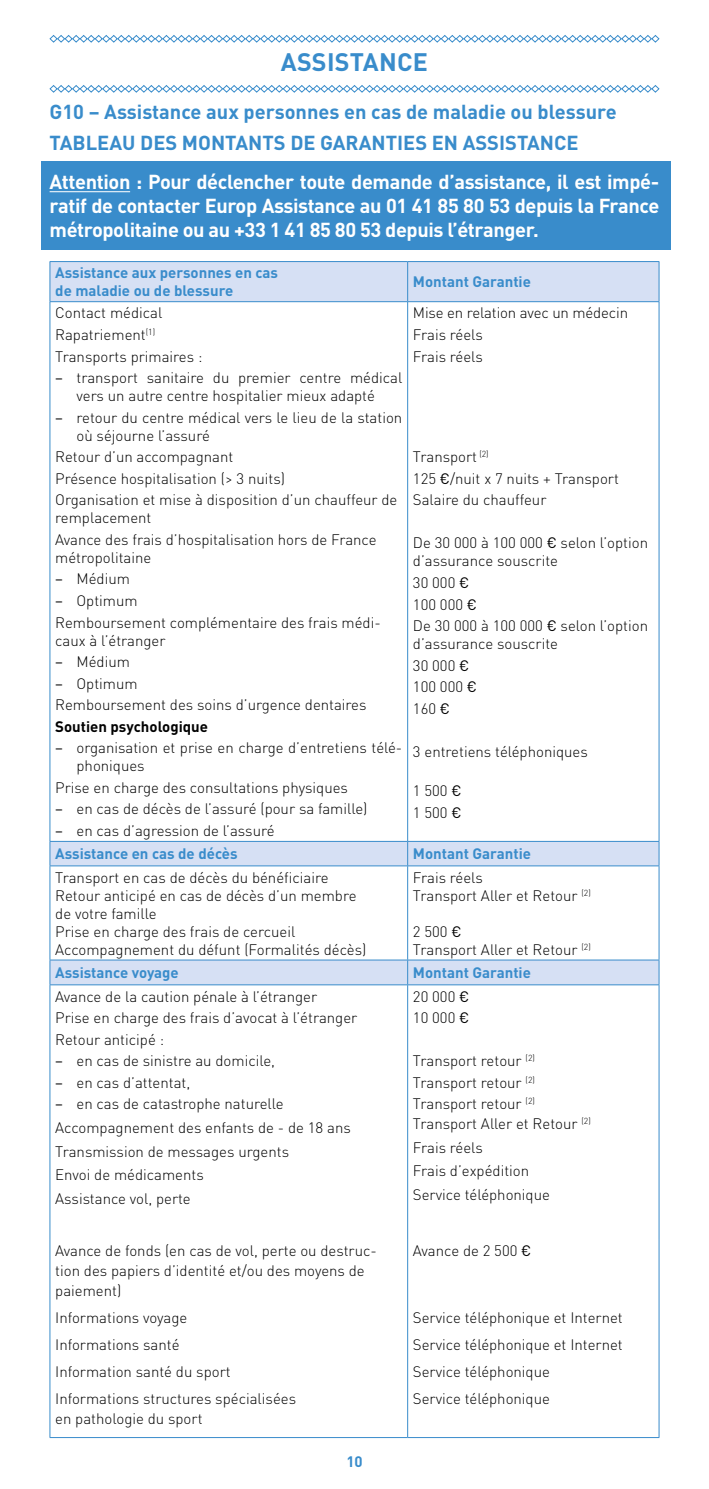
<style>
.page{position:relative;width:709px;height:1489px;background:#fff}
.page>*{position:absolute;margin:0;border:0;box-sizing:border-box;transform-origin:0 0}
.t1{font:700 25px "DIN Pro";letter-spacing:.01em;color:#398ccb}
.t2{font:700 20px/24px "DIN Pro";letter-spacing:-.02em;color:#fff;text-align:justify}
.t3{font:700 20px/31px "DIN Pro";color:#398ccb}
.t4{font:300 15px/21.5px "DIN Pro";color:#000}
.t5{font:700 15px/18px "DIN Pro";color:#398ccb}
.s1{font-weight:400}
.s2{font-weight:700}
.s3{color:#fff}
</style>
<div class="page">
<div style="left:41px;top:161px;width:629px;height:89px;background:#398ccb"></div>
<svg style="left:49px;top:35px;width:611px;height:8px"></svg>
<svg style="left:49px;top:85px;width:611px;height:8px"></svg>
<hr style="left:50px;top:191px;width:80px;height:1px;background:#fff">
<svg style="left:50px;top:262px;width:608px;height:722px"></svg>
<hr style="left:50px;top:1436px;width:357px;height:1px;background:#398ccb">
<hr style="left:407px;top:1436px;width:252px;height:1px;background:#398ccb">
<hr style="left:50px;top:261px;width:357px;height:1px;background:#398ccb">
<hr style="left:407px;top:261px;width:252px;height:1px;background:#398ccb">
<hr style="left:407px;top:262px;width:1px;height:39px;background:#398ccb">
<hr style="left:50px;top:301px;width:357px;height:1px;background:#398ccb">
<hr style="left:407px;top:301px;width:252px;height:1px;background:#398ccb">
<hr style="left:407px;top:302px;width:1px;height:539px;background:#398ccb">
<hr style="left:50px;top:841px;width:357px;height:1px;background:#398ccb">
<hr style="left:407px;top:841px;width:252px;height:1px;background:#398ccb">
<svg style="left:407px;top:841px;width:1px;height:24px"></svg>
<hr style="left:50px;top:865px;width:357px;height:1px;background:#398ccb">
<hr style="left:407px;top:865px;width:252px;height:1px;background:#398ccb">
<hr style="left:407px;top:866px;width:1px;height:93px;background:#398ccb">
<hr style="left:50px;top:959px;width:357px;height:1px;background:#398ccb">
<hr style="left:407px;top:959px;width:252px;height:1px;background:#398ccb">
<svg style="left:407px;top:960px;width:1px;height:24px"></svg>
<hr style="left:50px;top:984px;width:357px;height:1px;background:#398ccb">
<hr style="left:407px;top:984px;width:252px;height:1px;background:#398ccb">
<hr style="left:407px;top:985px;width:1px;height:253px;background:#398ccb">
<hr style="left:407px;top:1238px;width:1px;height:198px;background:#398ccb">
<hr style="left:49px;top:262px;width:1px;height:39px;background:#398ccb">
<hr style="left:658px;top:262px;width:1px;height:39px;background:#398ccb">
<hr style="left:49px;top:302px;width:1px;height:539px;background:#398ccb">
<hr style="left:658px;top:302px;width:1px;height:539px;background:#398ccb">
<svg style="left:49px;top:841px;width:1px;height:24px"></svg>
<svg style="left:658px;top:841px;width:1px;height:24px"></svg>
<hr style="left:49px;top:866px;width:1px;height:93px;background:#398ccb">
<hr style="left:658px;top:866px;width:1px;height:93px;background:#398ccb">
<svg style="left:49px;top:960px;width:1px;height:24px"></svg>
<svg style="left:658px;top:960px;width:1px;height:24px"></svg>
<hr style="left:49px;top:985px;width:1px;height:253px;background:#398ccb">
<hr style="left:658px;top:985px;width:1px;height:253px;background:#398ccb">
<hr style="left:49px;top:1238px;width:1px;height:198px;background:#398ccb">
<hr style="left:658px;top:1238px;width:1px;height:198px;background:#398ccb">
<h1 class="t1" style="left:281px;top:45px;width:149px">ASSISTANCE</h1>
<h2 class="t3" style="left:50px;top:95px;width:568px">G10 – Assistance aux personnes en cas de maladie ou blessure<br>TABLEAU DES MONTANTS DE GARANTIES EN ASSISTANCE</h2>
<h2 class="t2" style="left:50px;top:169px;width:611px">Attention : Pour déclencher toute demande d’assistance, il est impé&shy;ratif de contacter Europ Assistance au 01 41 85 80 53 depuis la France métropolitaine ou au +33 1 41 85 80 53 depuis l’étranger.</h2>
<p class="t5" style="left:55px;top:263px;width:224px">Assistance aux personnes en cas de maladie ou de blessure</p>
<p class="t5" style="left:413px;top:272px;width:119px">Montant Garantie</p>
<p class="t4" style="left:55px;top:302px;width:348px">Contact médical<br>Rapatriement<sup>(1)<br></sup>Transports primaires :<br><span class="s1">−</span> transport sanitaire du premier centre médical</p>
<p class="t4" style="left:55px;top:385px;width:348px;text-align:center">vers un autre centre hospitalier mieux adapté<br><span class="s1">−</span> retour du centre médical vers le lieu de la station</p>
<p class="t4" style="left:55px;top:424px;width:344px;text-indent:21px">où séjourne l’assuré<br>Retour d’un accompagnant<br>Présence hospitalisation (&gt; 3 nuits)<br>Organisation et mise à disposition d’un chauffeur de</p>
<p class="t4" style="left:55px;top:507px;width:323px">remplacement<br>Avance des frais d’hospitalisation hors de France</p>
<p class="t4" style="left:55px;top:546px;width:327px">métropolitaine<br><span class="s1">−</span> Médium<br><span class="s1">−</span> Optimum<br>Remboursement complémentaire des frais médi-</p>
<p class="t4" style="left:55px;top:629px;width:313px">caux à l’étranger<br><span class="s1">−</span> Médium<br><span class="s1">−</span> Optimum<br>Remboursement des soins d’urgence dentaires</p>
<p class="t4" style="left:55px;top:715px;width:348px"><span class="s2">Soutien psychologique<br></span><span class="s1">−</span> organisation et prise en charge d’entretiens télé-</p>
<p class="t4" style="left:55px;top:755px;width:314px;text-indent:21px">phoniques<br>Prise en charge des consultations physiques<br><span class="s1">−</span> en cas de décès de l’assuré (pour sa famille) <span class="s1">−</span> en cas d’agression de l’assuré</p>
<p class="t4" style="left:413px;top:302px;width:216px">Mise en relation avec un médecin<br>Frais réels<br>Frais réels</p>
<p class="t4" style="left:413px;top:446px;width:207px">Transport <sup>(2)<br></sup>125 <span class="s1">€</span>/nuit x 7 nuits + Transport<br>Salaire du chauffeur</p>
<p class="t4" style="left:413px;top:534px;width:237px;line-height:18px">De 30 000 à 100 000 <span class="s1">€</span> selon l’option d’assurance souscrite</p>
<p class="t4" style="left:413px;top:571px;width:237px">30 000 <span class="s1">€<br></span>100 000 <span class="s1">€<br></span>De 30 000 à 100 000 <span class="s1">€</span> selon l’option</p>
<p class="t4" style="left:413px;top:632px;width:146px">d’assurance souscrite<br>30 000 <span class="s1">€<br></span>100 000 <span class="s1">€<br></span>160 <span class="s1">€</span></p>
<p class="t4" style="left:413px;top:740px;width:176px">3 entretiens téléphoniques</p>
<p class="t4" style="left:413px;top:780px;width:50px">1 500 <span class="s1">€<br></span>1 500 <span class="s1">€</span></p>
<p class="t5" style="left:55px;top:844px;width:184px">Assistance en cas de décès</p>
<p class="t5" style="left:413px;top:844px;width:119px">Montant Garantie</p>
<p class="t4" style="left:55px;top:868px;width:312px;line-height:18px">Transport en cas de décès du bénéficiaire Retour anticipé en cas de décès d’un membre de votre famille<br>Prise en charge des frais de cercueil Accompagnement du défunt (Formalités décès)</p>
<p class="t4" style="left:413px;top:868px;width:179px;line-height:18px">Frais réels<br>Transport Aller et Retour <sup>(2)</sup></p>
<p class="t4" style="left:413px;top:922px;width:179px;line-height:18px">2 500 <span class="s1">€<br></span>Transport Aller et Retour <sup>(2)</sup></p>
<p class="t5" style="left:55px;top:963px;width:125px">Assistance voyage</p>
<p class="t5" style="left:413px;top:963px;width:119px">Montant Garantie</p>
<p class="t4" style="left:55px;top:985px;width:303px">Avance de la caution pénale à l’étranger<br>Prise en charge des frais d’avocat à l’étranger<br>Retour anticipé :<br><span class="s1">−</span> en cas de sinistre au domicile,<br><span class="s1">−</span> en cas d’attentat,<br><span class="s1">−</span> en cas de catastrophe naturelle</p>
<p class="t4" style="left:55px;top:1115px;width:297px;line-height:23.5px">Accompagnement des enfants de - de 18 ans<br>Transmission de messages urgents<br>Envoi de médicaments<br>Assistance vol, perte</p>
<p class="t4" style="left:413px;top:985px;width:58px">20 000 <span class="s1">€<br></span>10 000 <span class="s1">€</span></p>
<p class="t4" style="left:413px;top:1049px;width:123px;text-align:justify">Transport retour <sup>(2)<br></sup>Transport retour <sup>(2)<br></sup>Transport retour <sup>(2)</sup></p>
<p class="t4" style="left:413px;top:1111px;width:179px;line-height:23.5px">Transport Aller et Retour <sup>(2)<br></sup>Frais réels<br>Frais d’expédition<br>Service téléphonique</p>
<p class="t4" style="left:55px;top:1240px;width:323px;line-height:20px">Avance de fonds (en cas de vol, perte ou destruc&shy;tion des papiers d’identité et/ou des moyens de paiement)</p>
<p class="t4" style="left:55px;top:1303px;width:242px;line-height:27px">Informations voyage<br>Informations santé<br>Information santé du sport<br>Informations structures spécialisées</p>
<p class="t4" style="left:55px;top:1407px;width:149px">en pathologie du sport</p>
<p class="t5" style="left:346px;top:1451px;width:18px">10</p>
<p class="t4" style="left:413px;top:1239px;width:205px">Avance de 2 500 <span class="s1">€</span> <span class="s3">faux testes-</span></p>
<p class="t4" style="left:413px;top:1303px;width:211px;line-height:27px">Service téléphonique et Internet<br>Service téléphonique et Internet<br>Service téléphonique<br>Service téléphonique</p>
</div>
